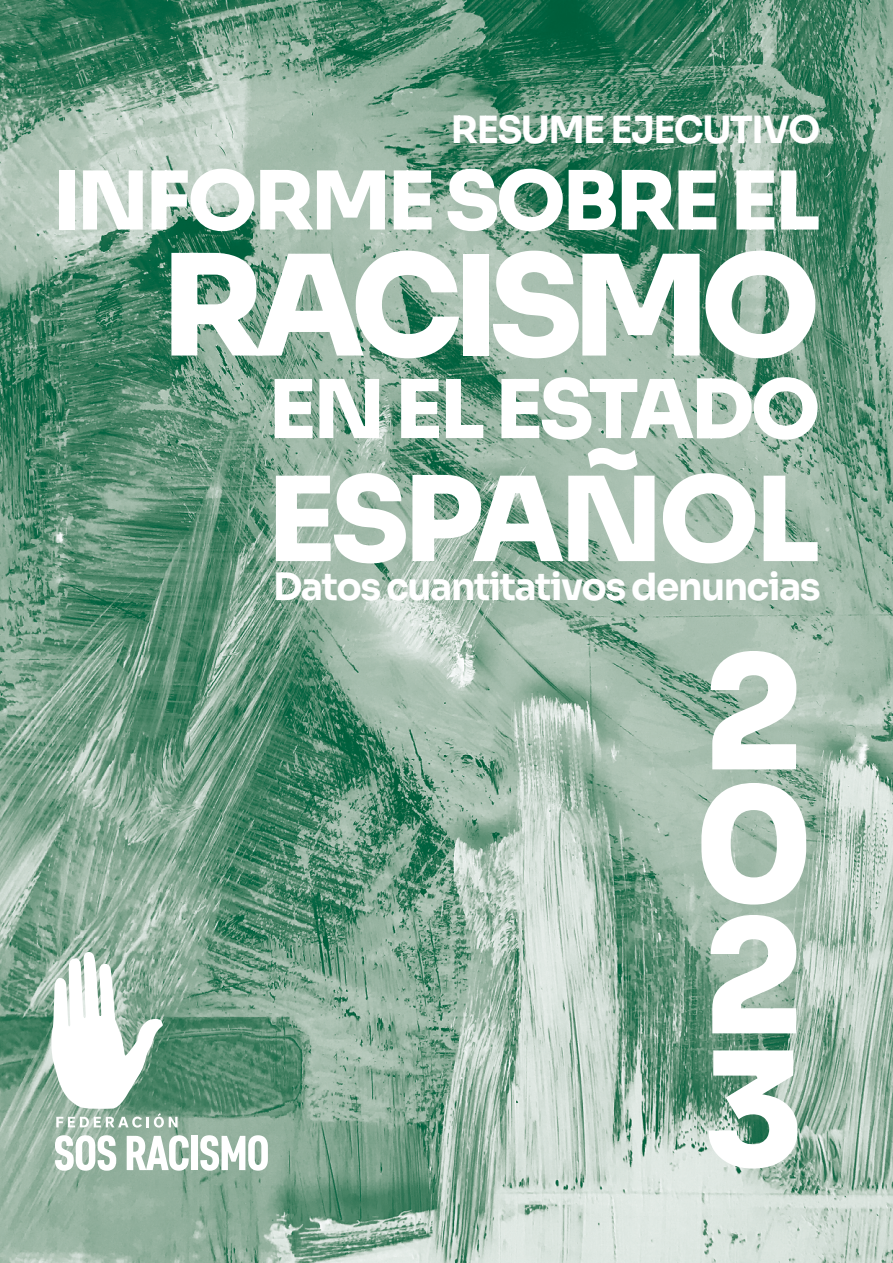
<style>
.page{position:relative;width:893px;height:1263px;background:#fff}
.page>*{position:absolute;margin:0;border:0;box-sizing:border-box;transform-origin:0 0}
.t1{font:157.5px/132px "Sora";color:#fff;text-align:justify}
.t2{font:139.5px "Sora";letter-spacing:-.07em;color:#fff}
.t3{font:117px "Sora";letter-spacing:-.04em;color:#fff}
.t4{font:81px "Sora";letter-spacing:-.04em;color:#fff}
.t5{font:37.5px "Sora";letter-spacing:-.04em;color:#fff}
</style>
<div class="page">
<img style="left:0;top:0;width:893px;height:1263px">
<svg style="left:55px;top:1135px;width:61px;height:36px"></svg>
<svg style="left:127px;top:1135px;width:62px;height:36px"></svg>
<div style="left:191px;top:1136px;width:7px;height:34px;background:#fff"></div>
<svg style="left:200px;top:1135px;width:68px;height:36px"></svg>
<svg style="left:51px;top:952px;width:127px;height:175px"></svg>
<p class="t5" style="left:451px;top:99px;width:371px">RESUME EJECUTIVO</p>
<h3 class="t4" style="left:53px;top:134px;width:769px">INFORME SOBRE EL</h3>
<h2 class="t2" style="left:161px;top:191px;width:661px">RACISMO</h2>
<h3 class="t4" style="left:269px;top:342px;width:553px">EN EL ESTADO</h3>
<h3 class="t3" style="left:267px;top:423px;width:555px">ESPAÑOL</h3>
<p class="t5" style="left:273px;top:556px;width:549px">Datos cuantitativos denuncias</p>
<h1 class="t1" style="left:693px;top:633px;width:123px">2<br>0<br>2<br>3</h1>
</div>
